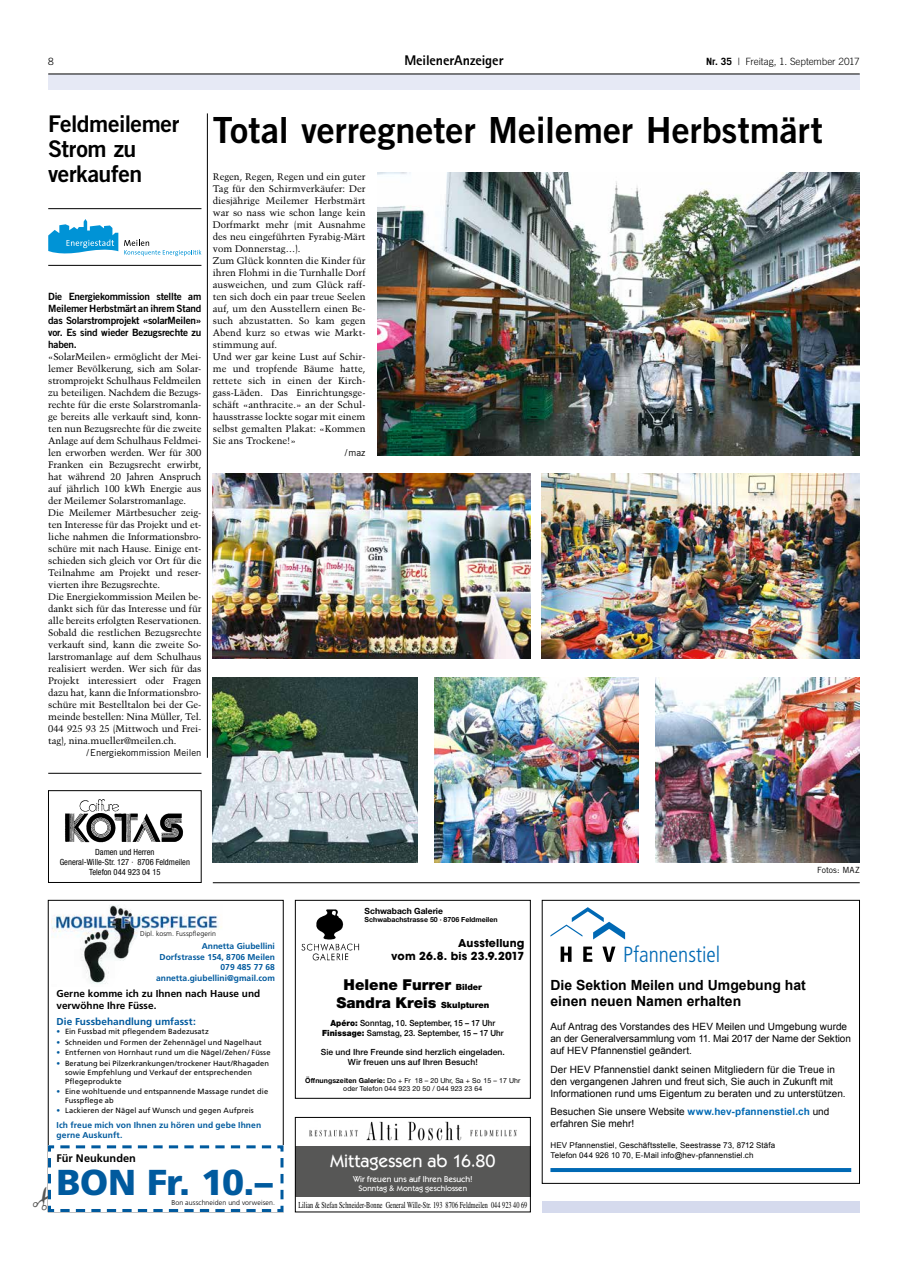
<style>
.page{position:relative;width:908px;height:1276px;background:#fff}
.page>*{position:absolute;margin:0;border:0;box-sizing:border-box;transform-origin:0 0}
.t1{font:36px "Trade Gothic Bold Two";color:#000}
.t2{font:900 36px "Frutiger";letter-spacing:-.015em;color:#005a9e}
.t3{font:23px/25px "Trade Gothic Bold Two";letter-spacing:-.02em;color:#000}
.t4{font:300 condensed 21.8px "Frutiger";color:#0069b4}
.t5{font:500 18px "Itc Kabel";color:#fff}
.t6{font:900 15px/18px "Helvetica Neue";color:#000;text-align:center}
.t7{font:700 14px/16.8px "Arial";color:#000}
.t8{font:800 14px "Rotis Sans Serif";letter-spacing:-.005em;color:#000}
.t9{font:700 11px/13.2px "Avant Garde";letter-spacing:.01em;color:#000;text-align:right}
.t10{font:700 11px "Frutiger";color:#000}
.t11{font:10px/12px "Arial";letter-spacing:.005em;color:#000}
.t12{font:10px/12px "Trade Gothic Bold Two";letter-spacing:-.02em;color:#000;text-align:justify}
.t13{font:700 10px/12px "Frutiger";color:#000}
.t14{font:300 10px "Trade Gothic";letter-spacing:-.01em;color:#000}
.t15{font:700 10px "Frutiger";letter-spacing:.005em;color:#005a9e}
.t16{font:9.5px/12px "Trump Mediaeval";letter-spacing:-.01em;color:#000}
.t17{font:9.5px "Trade Gothic";color:#000}
.t18{font:9.1px "Times";letter-spacing:.005em;color:#000;scale:.68 1}
.t19{font:700 8.5px/10.5px "Frutiger";color:#005a9e;text-align:right}
.t20{font:500 8.5px/10.2px "Helvetica Neue";letter-spacing:.01em;color:#000;text-align:center;scale:.94 1}
.t21{font:500 8.5px/10.2px "Helvetica Neue";letter-spacing:.01em;color:#000;text-align:center}
.t22{font:condensed 8.5px/10px "Helvetica Neue";color:#000;text-align:center}
.t23{font:500 8.5px "Itc Kabel";color:#fff}
.t24{font:700 8.5px "Helvetica Neue";color:#000}
.t25{font:8.5px "Trade Gothic";color:#000}
.t26{font:8px/9.6px "Arial";letter-spacing:.01em;color:#000}
.t27{font:500 8px "Itc Kabel";color:#fff}
.t28{font:7.5px/9px "Frutiger";letter-spacing:.015em;color:#000}
.t29{font:7px/8.4px "Helvetica Neue";letter-spacing:.01em;color:#000;text-align:center}
.t30{font:300 7px "Frutiger";letter-spacing:.01em;color:#000}
.t31{font:700 7px "Helvetica Neue";color:#000}
.s1{font-weight:700}
.s2{color:#005a9e}
.s3{font-size:8.5px}
.s4{font-weight:900}
.s5{font-weight:700;color:#0069b4}
</style>
<div class="page">
<div style="left:48px;top:74px;width:811px;height:15px;background:#e6e9f5"></div>
<hr style="left:48px;top:74px;width:811px;height:1px;background:#000">
<hr style="left:48px;top:773px;width:153px;height:1px;background:#000">
<hr style="left:213px;top:882px;width:646px;height:1px;background:#000">
<img style="left:51px;top:905px;width:171px;height:79px">
<svg style="left:560px;top:946px;width:11px;height:16px"></svg>
<svg style="left:602px;top:946px;width:13px;height:16px"></svg>
<svg style="left:583px;top:946px;width:9px;height:16px"></svg>
<svg style="left:550px;top:907px;width:74px;height:32px"></svg>
<hr style="left:550px;top:1168px;width:300px;height:4px;background:#0069b4">
<div style="left:295px;top:900px;width:235px;height:198px;border:1px solid #000"></div>
<img style="left:301px;top:909px;width:59px;height:52px">
<hr style="left:207px;top:113px;width:1px;height:645px;background:#000">
<img style="left:377px;top:172px;width:482px;height:284px">
<img style="left:213px;top:473px;width:317px;height:185px">
<img style="left:541px;top:473px;width:318px;height:185px">
<img style="left:213px;top:677px;width:204px;height:185px">
<img style="left:655px;top:677px;width:204px;height:185px">
<img style="left:434px;top:677px;width:204px;height:185px">
<svg style="left:48px;top:219px;width:70px;height:35px"></svg>
<svg style="left:124px;top:240px;width:77px;height:16px"></svg>
<hr style="left:48px;top:208px;width:153px;height:1px;background:#000">
<hr style="left:48px;top:265px;width:153px;height:1px;background:#000">
<img style="left:65px;top:799px;width:118px;height:44px">
<div style="left:48px;top:790px;width:153px;height:92px;border:1px solid #000"></div>
<div style="left:541px;top:1200px;width:318px;height:12px;background:#d5daed"></div>
<div style="left:295px;top:1146px;width:235px;height:50px;background:#575756"></div>
<div style="left:295px;top:1117px;width:235px;height:95px;border:1px solid #000"></div>
<img style="left:309px;top:1121px;width:208px;height:19px">
<svg style="left:47px;top:1143px;width:237px;height:70px"></svg>
<p class="t14" style="left:48px;top:56px;width:7px">8</p>
<h3 class="t8" style="left:404px;top:52px;width:101px">MeilenerAnzeiger</h3>
<p class="t14" style="left:705px;top:56px;width:155px"><span class="s1">Nr. 35</span> | Freitag, 1. September 2017</p>
<h2 class="t3" style="left:48px;top:111px;width:133px">Feldmeilemer<br>Strom zu verkaufen</h2>
<p class="t12" style="left:48px;top:290px;width:155px">Die Energiekommission stellte am Meilemer Herbstmärt an ihrem Stand das Solarstromprojekt «solarMeilen» vor. Es sind wieder Bezugsrechte zu haben.</p>
<p class="t16" style="left:48px;top:351px;width:155px">«SolarMeilen» ermöglicht der Mei&shy;lemer Bevölkerung, sich am Solar&shy;stromprojekt Schulhaus Feldmeilen zu beteiligen. Nachdem die Bezugs&shy;rechte für die erste Solarstromanla&shy;ge bereits alle verkauft sind, konn&shy;ten nun Bezugsrechte für die zweite Anlage auf dem Schulhaus Feldmei&shy;len erworben werden. Wer für 300<br>Franken ein Bezugsrecht erwirbt, hat während 20 Jahren Anspruch auf jährlich 100 kWh Energie aus der Meilemer Solarstromanlage.<br>Die Meilemer Märtbesucher zeig&shy;ten Interesse für das Projekt und et&shy;liche nahmen die Informationsbro&shy;schüre mit nach Hause. Einige ent&shy;schieden sich gleich vor Ort für die Teilnahme am Projekt und reser&shy;vierten ihre Bezugsrechte.<br>Die Energiekommission Meilen be&shy;dankt sich für das Interesse und für alle bereits erfolgten Reservationen.<br>Sobald die restlichen Bezugsrechte verkauft sind, kann die zweite So&shy;larstromanlage auf dem Schulhaus realisiert werden. Wer sich für das Projekt interessiert oder Fragen dazu hat, kann die Informationsbro&shy;schüre mit Bestelltalon bei der Ge&shy;meinde bestellen: Nina Müller, Tel.<br>044 925 93 25 (Mittwoch und Frei&shy;tag), nina.mueller@meilen.ch.</p>
<p class="t17" style="left:86px;top:747px;width:116px">/Energiekommission Meilen</p>
<h1 class="t1" style="left:213px;top:107px;width:611px">Total verregneter Meilemer Herbstmärt</h1>
<p class="t16" style="left:213px;top:171px;width:154px">Regen, Regen, Regen und ein guter<br>Tag für den Schirmverkäufer: Der diesjährige Meilemer Herbstmärt war so nass wie schon lange kein<br>Dorfmarkt mehr (mit Ausnahme des neu eingeführten Fyrabig-Märt vom Donnerstag…).<br>Zum Glück konnten die Kinder für ihren Flohmi in die Turnhalle Dorf ausweichen, und zum Glück raff&shy;ten sich doch ein paar treue Seelen auf, um den Ausstellern einen Be&shy;such abzustatten. So kam gegen<br>Abend kurz so etwas wie Markt&shy;stimmung auf.<br>Und wer gar keine Lust auf Schir&shy;me und tropfende Bäume hatte, rettete sich in einen der Kirch&shy;gass-Läden. Das Einrichtungsge&shy;schäft «anthracite.» an der Schul&shy;hausstrasse lockte sogar mit einem selbst gemalten Plakat: «Kommen<br>Sie ans Trockene!»</p>
<p class="t17" style="left:344px;top:447px;width:22px">/maz</p>
<p class="t22" style="left:60px;top:847px;width:132px">Damen und Herren<br>General-Wille-Str. 127 · 8706 Feldmeilen<br>Telefon 044 923 04 15</p>
<p class="t24" style="left:364px;top:905px;width:80px">Schwabach Galerie</p>
<p class="t31" style="left:364px;top:914px;width:134px">Schwabachstrasse 50 · 8706 Feldmeilen</p>
<p class="t25" style="left:816px;top:864px;width:44px">Fotos: MAZ</p>
<p class="t30" style="left:140px;top:930px;width:77px">Dipl. kosm. Fusspflegerin</p>
<p class="t19" style="left:156px;top:941px;width:120px">Annetta Giubellini<br>Dorfstrasse 154, 8706 Meilen<br>079 485 77 68 annetta.giubellini@gmail.com</p>
<p class="t13" style="left:56px;top:987px;width:205px">Gerne komme ich zu Ihnen nach Hause und verwöhne Ihre Füsse.</p>
<p class="t15" style="left:56px;top:1016px;width:141px">Die Fussbehandlung umfasst:</p>
<p class="t28" style="left:56px;top:1027px;width:154px"><span class="s2">•</span> Ein Fussbad mit pflegendem Badezusatz</p>
<p class="t28" style="left:56px;top:1037px;width:206px"><span class="s2">•</span> Schneiden und Formen der Zehennägel und Nagelhaut</p>
<p class="t28" style="left:56px;top:1048px;width:215px"><span class="s2">•</span> Entfernen von Hornhaut rund um die Nägel/Zehen/ Füsse</p>
<p class="t28" style="left:65px;top:1058px;width:205px;text-indent:-9px"><span class="s2">•</span> Beratung bei Pilzerkrankungen/trockener Haut/Rhagaden sowie Empfehlung und Verkauf der entsprechenden<br>Pflegeprodukte</p>
<p class="t28" style="left:65px;top:1087px;width:205px;text-indent:-9px"><span class="s2">•</span> Eine wohltuende und entspannende Massage rundet die<br>Fusspflege ab</p>
<p class="t28" style="left:56px;top:1106px;width:199px"><span class="s2">•</span> Lackieren der Nägel auf Wunsch und gegen Aufpreis</p>
<p class="t19" style="left:56px;top:1119px;width:206px;line-height:10.2px;text-align:left">Ich freue mich von Ihnen zu hören und gebe Ihnen gerne Auskunft.</p>
<p class="t10" style="left:56px;top:1151px;width:81px">Für Neukunden</p>
<h1 class="t2" style="left:56px;top:1160px;width:217px">BON Fr. 10.–</h1>
<p class="t30" style="left:171px;top:1198px;width:105px">Bon ausschneiden und vorweisen.</p>
<p class="t9" style="left:391px;top:936px;width:135px">Ausstellung<br>vom 26.8. bis 23.9.2017</p>
<h3 class="t6" style="left:336px;top:975px;width:154px">Helene Furrer <span class="s3">Bilder<br></span>Sandra Kreis <span class="s3">Skulpturen</span></h3>
<p class="t20" style="left:322px;top:1017px;width:195px"><span class="s4">Apéro:</span> Sonntag, 10. September, 15 – 17 Uhr<br><span class="s4">Finissage:</span> Samstag, 23. September, 15 – 17 Uhr</p>
<p class="t21" style="left:320px;top:1047px;width:186px">Sie und Ihre Freunde sind herzlich eingeladen.<br>Wir freuen uns auf Ihren Besuch!</p>
<p class="t29" style="left:305px;top:1076px;width:217px"><span class="s1">Öffnungszeiten Galerie:</span> Do + Fr 18 – 20 Uhr, Sa + So 15 – 17 Uhr oder Telefon 044 923 20 50 / 044 923 23 64</p>
<h3 class="t5" style="left:330px;top:1150px;width:167px">Mittagessen ab 16.80</h3>
<p class="t23" style="left:353px;top:1173px;width:121px">Wir freuen uns auf Ihren Besuch!</p>
<p class="t27" style="left:358px;top:1183px;width:110px">Sonntag &amp; Montag geschlossen</p>
<p class="t18" style="left:298px;top:1199px;width:338px">Lilian &amp; Stefan Schneider-Bonne General Wille-Str. 193 8706 Feldmeilen 044 923 40 69</p>
<h3 class="t4" style="left:623px;top:941px;width:99px">Pfannenstiel</h3>
<h3 class="t7" style="left:550px;top:976px;width:257px">Die Sektion Meilen und Umgebung hat einen neuen Namen erhalten</h3>
<p class="t11" style="left:550px;top:1021px;width:302px">Auf Antrag des Vorstandes des HEV Meilen und Umgebung wurde an der Generalversammlung vom 11. Mai 2017 der Name der Sektion auf HEV Pfannenstiel geändert.</p>
<p class="t11" style="left:550px;top:1063px;width:296px">Der HEV Pfannenstiel dankt seinen Mitgliedern für die Treue in den vergangenen Jahren und freut sich, Sie auch in Zukunft mit<br>Informationen rund ums Eigentum zu beraten und zu unterstützen.</p>
<p class="t11" style="left:550px;top:1105px;width:280px">Besuchen Sie unsere Website <span class="s5">www.hev-pfannenstiel.ch</span> und erfahren Sie mehr!</p>
<p class="t26" style="left:550px;top:1140px;width:226px">HEV Pfannenstiel, Geschäftsstelle, Seestrasse 73, 8712 Stäfa<br>Telefon 044 926 10 70, E-Mail info@hev-pfannenstiel.ch</p>
</div>
